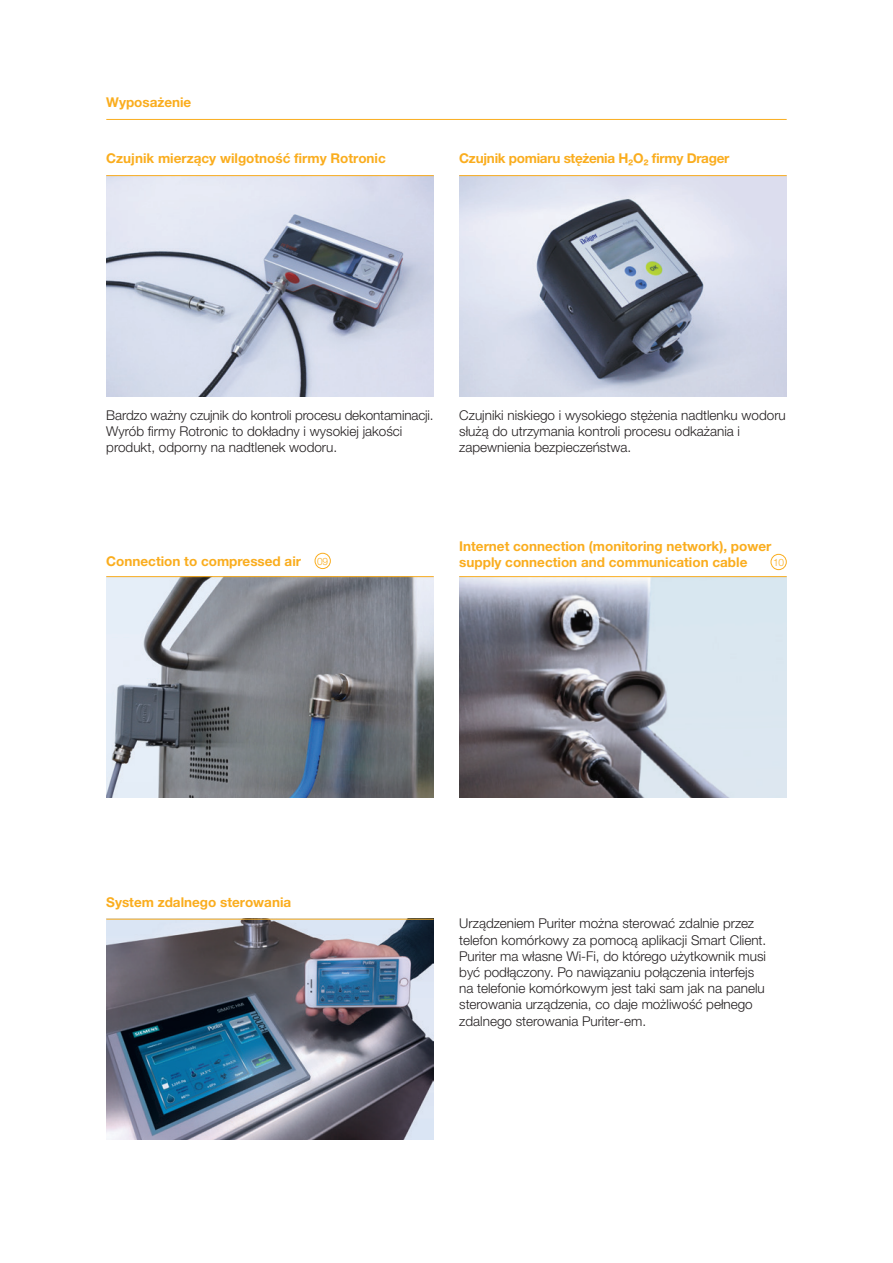
<style>
.page{position:relative;width:893px;height:1263px;background:#fff}
.page>*{position:absolute;margin:0;border:0;box-sizing:border-box;transform-origin:0 0}
.t1{font:300 13.5px/16.2px "Helvetica Neue LTW1 G";color:#231f20}
.t2{font:700 13.5px/16.2px "Helvetica Neue LTW1 G";color:#faad1e}
.t3{font:700 13.5px "Helvetica Neue LTW1 G";letter-spacing:-.02em;color:#faad1e}
.t4{font:300 10.2px "Helvetica Neue LTW1 G";color:#faad1e}
</style>
<div class="page">
<hr style="left:106px;top:119px;width:681px;height:1px;background:#faad1e">
<img style="left:106px;top:176px;width:328px;height:220px">
<hr style="left:106px;top:175px;width:328px;height:1px;background:#faad1e">
<img style="left:459px;top:176px;width:328px;height:220px">
<hr style="left:459px;top:175px;width:328px;height:1px;background:#faad1e">
<img style="left:106px;top:920px;width:328px;height:220px">
<hr style="left:106px;top:919px;width:328px;height:1px;background:#faad1e">
<img style="left:459px;top:577px;width:328px;height:221px">
<hr style="left:459px;top:576px;width:328px;height:1px;background:#faad1e">
<img style="left:106px;top:577px;width:328px;height:221px">
<hr style="left:106px;top:576px;width:328px;height:1px;background:#faad1e">
<div style="left:315px;top:553px;width:16px;height:16px;border:1px solid #faad1e;border-radius:50%"></div>
<div style="left:771px;top:554px;width:16px;height:16px;border:1px solid #faad1e;border-radius:50%"></div>
<p class="t2" style="left:106px;top:94px;width:87px">Wyposażenie</p>
<p class="t2" style="left:106px;top:150px;width:281px">Czujnik mierzący wilgotność firmy Rotronic</p>
<p class="t3" style="left:459px;top:150px;width:272px">Czujnik pomiaru stężenia H₂O₂ firmy Drager</p>
<p class="t1" style="left:106px;top:407px;width:329px">Bardzo ważny czujnik do kontroli procesu dekontaminacji.<br>Wyrób firmy Rotronic to dokładny i wysokiej jakości produkt, odporny na nadtlenek wodoru.</p>
<p class="t1" style="left:459px;top:407px;width:328px">Czujniki niskiego i wysokiego stężenia nadtlenku wodoru</p>
<p class="t1" style="left:459px;top:423px;width:282px">służą do utrzymania kontroli procesu odkażania i zapewnienia bezpieczeństwa.</p>
<p class="t2" style="left:459px;top:538px;width:314px">Internet connection (monitoring network), power supply connection and communication cable</p>
<p class="t2" style="left:106px;top:553px;width:196px">Connection to compressed air</p>
<p class="t4" style="left:317px;top:555px;width:13px">09</p>
<p class="t4" style="left:773px;top:556px;width:13px">10</p>
<p class="t2" style="left:106px;top:894px;width:186px">System zdalnego sterowania</p>
<p class="t1" style="left:459px;top:915px;width:296px">Urządzeniem Puriter można sterować zdalnie przez</p>
<p class="t1" style="left:459px;top:932px;width:309px">telefon komórkowy za pomocą aplikacji Smart Client.</p>
<p class="t1" style="left:459px;top:948px;width:308px">Puriter ma własne Wi-Fi, do którego użytkownik musi</p>
<p class="t1" style="left:459px;top:964px;width:296px">być podłączony. Po nawiązaniu połączenia interfejs</p>
<p class="t1" style="left:459px;top:980px;width:307px">na telefonie komórkowym jest taki sam jak na panelu</p>
<p class="t1" style="left:459px;top:996px;width:295px">sterowania urządzenia, co daje możliwość pełnego</p>
<p class="t1" style="left:459px;top:1013px;width:188px">zdalnego sterowania Puriter-em.</p>
</div>
